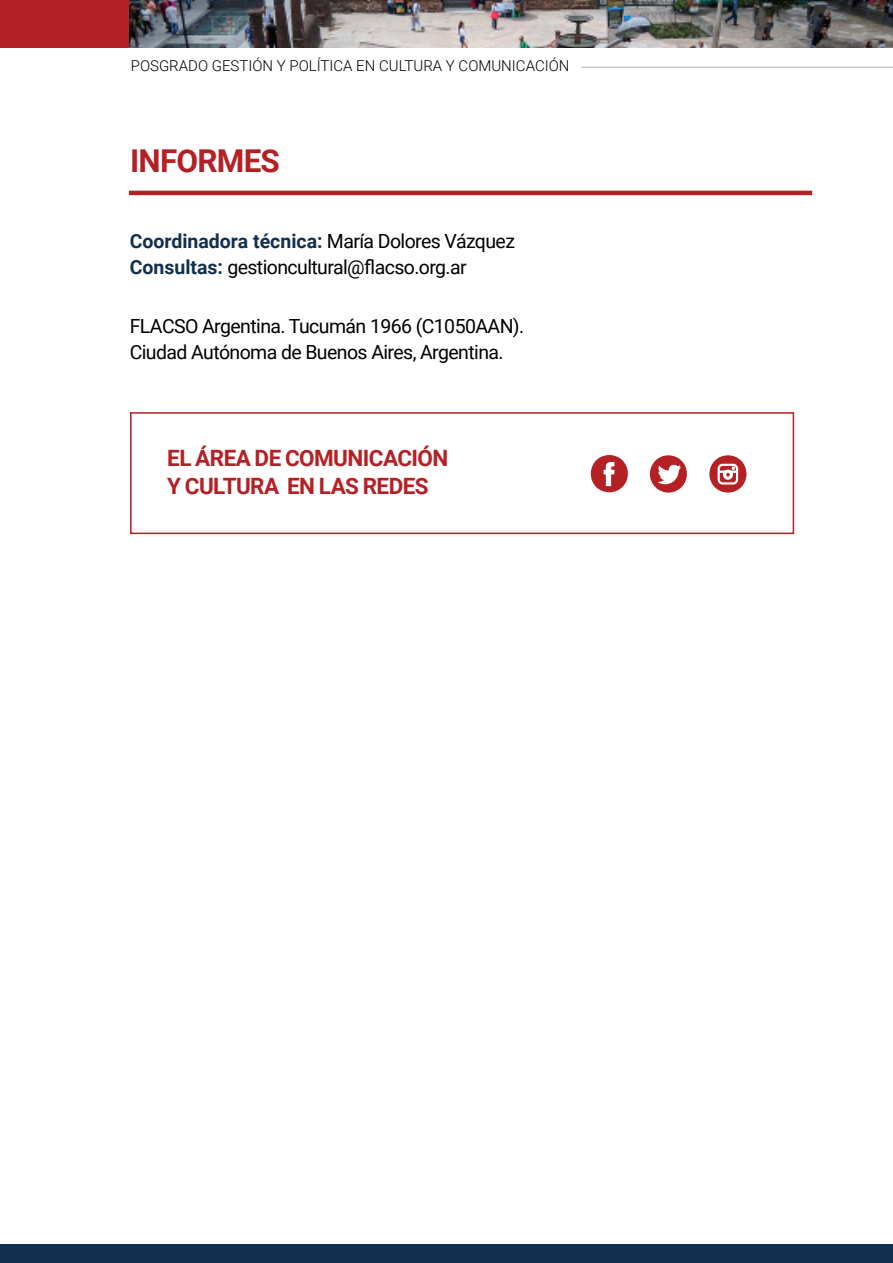
<style>
.page{position:relative;width:893px;height:1263px;background:#fff}
.page>*{position:absolute;margin:0;border:0;box-sizing:border-box;transform-origin:0 0}
.t1{font:700 31.5px "Roboto";letter-spacing:-.025em;color:#b52025}
.t2{font:700 22.5px/28.5px "Roboto";letter-spacing:-.025em;color:#b52025}
.t3{font:19.5px/25.5px "Roboto";letter-spacing:-.03em;color:#000}
.t4{font:300 15px "Roboto";color:#000}
.s1{font-weight:700;color:#12304e}
</style>
<div class="page">
<img style="left:129px;top:0;width:764px;height:47px">
<div style="left:0;top:0;width:129px;height:47px;background:#b52025"></div>
<div style="left:0;top:1244px;width:893px;height:19px;background:#12304e"></div>
<hr style="left:581px;top:67px;width:312px;height:1px;background:#c7c8ca">
<div style="left:130px;top:412px;width:664px;height:122px;border:2px solid #b52025"></div>
<svg style="left:591px;top:455px;width:37px;height:37px"></svg>
<svg style="left:650px;top:455px;width:37px;height:38px"></svg>
<svg style="left:709px;top:455px;width:38px;height:38px"></svg>
<hr style="left:129px;top:191px;width:683px;height:4px;background:#b52025">
<p class="t4" style="left:131px;top:56px;width:440px">POSGRADO GESTIÓN Y POLÍTICA EN CULTURA Y COMUNICACIÓN</p>
<h1 class="t1" style="left:130px;top:139px;width:151px">INFORMES</h1>
<p class="t3" style="left:130px;top:228px;width:387px"><span class="s1">Coordinadora técnica:</span> María Dolores Vázquez<br><span class="s1">Consultas:</span> gestioncultural@flacso.org.ar</p>
<p class="t3" style="left:130px;top:313px;width:396px">FLACSO Argentina. Tucumán 1966 (C1050AAN).<br>Ciudad Autónoma de Buenos Aires, Argentina.</p>
<p class="t2" style="left:167px;top:442px;width:283px">EL ÁREA DE COMUNICACIÓN<br>Y CULTURA EN LAS REDES</p>
</div>
